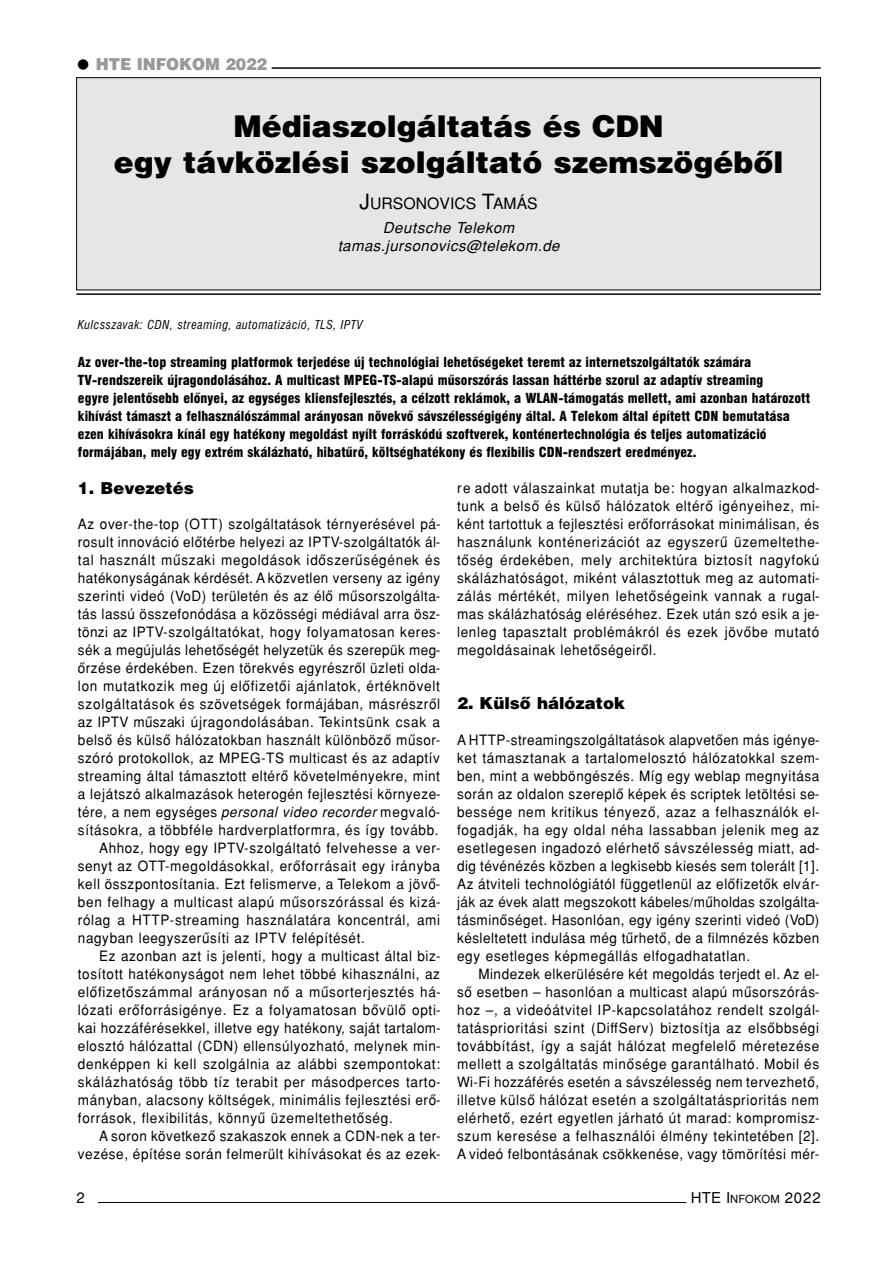
<style>
.page{position:relative;width:873px;height:1261px;background:#fff}
.page>*{position:absolute;margin:0;border:0;box-sizing:border-box;transform-origin:0 0}
.t1{font:900 30px/36px "H Helvetica";color:#000;text-align:center}
.t2{font:900 16.5px "H Helvetica";color:#000}
.t3{font:900 16.5px "H Helvetica";letter-spacing:-.005em;color:#999;scale:.95 1}
.t4{font:15.75px "H Helvetica";letter-spacing:.005em;color:#000}
.t5{font:italic 15px/18px "H Helvetica";letter-spacing:.035em;color:#000;text-align:center}
.t6{font:15px "H Helvetica";letter-spacing:.06em;color:#000}
.t7{font:14.25px/18px "H Helvetica";letter-spacing:.045em;color:#000;text-align:justify;scale:.95 1}
.t8{font:900 condensed 13.5px/18px "H Helvetica";letter-spacing:.005em;color:#000}
.t9{font:italic condensed 12px "H Helvetica";letter-spacing:.05em;color:#000}
.s1{font-size:21px}
.s2{font-style:italic}
.s3{font-size:11.25px}
</style>
<div class="page">
<hr style="left:98px;top:1202px;width:588px;height:1px;background:#000">
<hr style="left:76px;top:293px;width:745px;height:2px;background:#000">
<hr style="left:272px;top:67px;width:549px;height:2px;background:#000">
<div style="left:77px;top:78px;width:743px;height:212px;background:#e6e6e6"></div>
<p class="t3" style="left:96px;top:58px;width:181px">HTE INFOKOM 2022</p>
<h1 class="t1" style="left:114px;top:111px;width:671px">Médiaszolgáltatás és CDN<br>egy távközlési szolgáltató szemszögébôl</h1>
<p class="t4" style="left:359px;top:198px;width:180px"><span class="s1">J</span>URSONOVICS <span class="s1">T</span>AMÁS</p>
<p class="t5" style="left:338px;top:220px;width:223px">Deutsche Telekom tamas.jursonovics@telekom.de</p>
<p class="t9" style="left:78px;top:320px;width:286px">Kulcsszavak: CDN, streaming, automatizáció, TLS, IPTV</p>
<p class="t8" style="left:78px;top:353px;width:734px">Az over-the-top streaming platformok terjedése új technológiai lehetôségeket teremt az internetszolgáltatók számára TV-rendszereik újragondolásához. A multicast MPEG-TS-alapú mûsorszórás lassan háttérbe szorul az adaptív streaming<br>egyre jelentôsebb elônyei, az egységes kliensfejlesztés, a célzott reklámok, a WLAN-támogatás mellett, ami azonban határozott kihívást támaszt a felhasználószámmal arányosan növekvô sávszélességigény által. A Telekom által épített CDN bemutatása ezen kihívásokra kínál egy hatékony megoldást nyílt forráskódú szoftverek, konténertechnológia és teljes automatizáció formájában, mely egy extrém skálázható, hibatûrô, költséghatékony és flexibilis CDN-rendszert eredményez.</p>
<p class="t2" style="left:78px;top:482px;width:118px">1. Bevezetés</p>
<p class="t7" style="left:78px;top:516px;width:383px">Az over-the-top (OTT) szolgáltatások térnyerésével pá-</p>
<p class="t7" style="left:78px;top:534px;width:383px">rosult innováció elôtérbe helyezi az IPTV-szolgáltatók ál-</p>
<p class="t7" style="left:78px;top:552px;width:383px">tal használt mûszaki megoldások idôszerûségének és</p>
<p class="t7" style="left:78px;top:570px;width:383px">hatékonyságának kérdését. A közvetlen verseny az igény</p>
<p class="t7" style="left:78px;top:588px;width:383px">szerinti videó (VoD) területén és az élô mûsorszolgálta-</p>
<p class="t7" style="left:78px;top:606px;width:383px">tás lassú összefonódása a közösségi médiával arra ösz-</p>
<p class="t7" style="left:78px;top:624px;width:383px">tönzi az IPTV-szolgáltatókat, hogy folyamatosan keres-</p>
<p class="t7" style="left:78px;top:642px;width:383px">sék a megújulás lehetôségét helyzetük és szerepük meg-</p>
<p class="t7" style="left:78px;top:660px;width:383px">ôrzése érdekében. Ezen törekvés egyrészrôl üzleti olda-</p>
<p class="t7" style="left:78px;top:678px;width:383px">lon mutatkozik meg új elôfizetôi ajánlatok, értéknövelt</p>
<p class="t7" style="left:78px;top:696px;width:383px">szolgáltatások és szövetségek formájában, másrészrôl</p>
<p class="t7" style="left:78px;top:714px;width:383px">az IPTV mûszaki újragondolásában. Tekintsünk csak a</p>
<p class="t7" style="left:78px;top:732px;width:383px">belsô és külsô hálózatokban használt különbözô mûsor-</p>
<p class="t7" style="left:78px;top:750px;width:383px">szóró protokollok, az MPEG-TS multicast és az adaptív</p>
<p class="t7" style="left:78px;top:768px;width:383px">streaming által támasztott eltérô követelményekre, mint</p>
<p class="t7" style="left:78px;top:786px;width:383px">a lejátszó alkalmazások heterogén fejlesztési környeze-</p>
<p class="t7" style="left:78px;top:804px;width:383px">tére, a nem egységes <span class="s2">personal video recorder</span> megvaló-</p>
<p class="t7" style="left:78px;top:822px;width:381px">sításokra, a többféle hardverplatformra, és így tovább.</p>
<p class="t7" style="left:99px;top:840px;width:361px">Ahhoz, hogy egy IPTV-szolgáltató felvehesse a ver-</p>
<p class="t7" style="left:78px;top:858px;width:383px">senyt az OTT-megoldásokkal, erôforrásait egy irányba</p>
<p class="t7" style="left:78px;top:876px;width:383px">kell összpontosítania. Ezt felismerve, a Telekom a jövô-</p>
<p class="t7" style="left:78px;top:894px;width:383px">ben felhagy a multicast alapú mûsorszórással és kizá-</p>
<p class="t7" style="left:78px;top:912px;width:383px">rólag a HTTP-streaming használatára koncentrál, ami</p>
<p class="t7" style="left:78px;top:930px;width:303px">nagyban leegyszerûsíti az IPTV felépítését.</p>
<p class="t7" style="left:99px;top:948px;width:361px">Ez azonban azt is jelenti, hogy a multicast által biz-</p>
<p class="t7" style="left:78px;top:966px;width:383px">tosított hatékonyságot nem lehet többé kihasználni, az</p>
<p class="t7" style="left:78px;top:984px;width:383px">elôfizetôszámmal arányosan nô a mûsorterjesztés há-</p>
<p class="t7" style="left:78px;top:1002px;width:383px">lózati erôforrásigénye. Ez a folyamatosan bôvülô opti-</p>
<p class="t7" style="left:78px;top:1020px;width:383px">kai hozzáférésekkel, illetve egy hatékony, saját tartalom-</p>
<p class="t7" style="left:78px;top:1038px;width:383px">elosztó hálózattal (CDN) ellensúlyozható, melynek min-</p>
<p class="t7" style="left:78px;top:1056px;width:383px">denképpen ki kell szolgálnia az alábbi szempontokat:</p>
<p class="t7" style="left:78px;top:1074px;width:383px">skálázhatóság több tíz terabit per másodperces tarto-</p>
<p class="t7" style="left:78px;top:1092px;width:383px">mányban, alacsony költségek, minimális fejlesztési erô-</p>
<p class="t7" style="left:78px;top:1110px;width:333px">források, flexibilitás, könnyû üzemeltethetôség.</p>
<p class="t7" style="left:99px;top:1128px;width:361px">A soron következô szakaszok ennek a CDN-nek a ter-</p>
<p class="t7" style="left:78px;top:1146px;width:383px">vezése, építése során felmerült kihívásokat és az ezek-</p>
<p class="t7" style="left:457px;top:480px;width:383px">re adott válaszainkat mutatja be: hogyan alkalmazkod&shy;tunk a belsô és külsô hálózatok eltérô igényeihez, mi&shy;ként tartottuk a fejlesztési erôforrásokat minimálisan, és használunk konténerizációt az egyszerû üzemeltethe&shy;tôség érdekében, mely architektúra biztosít nagyfokú skálázhatóságot, miként választottuk meg az automati&shy;zálás mértékét, milyen lehetôségeink vannak a rugal&shy;mas skálázhatóság eléréséhez. Ezek után szó esik a je&shy;lenleg tapasztalt problémákról és ezek jövôbe mutató megoldásainak lehetôségeirôl.</p>
<p class="t2" style="left:457px;top:696px;width:169px">2. Külsô hálózatok</p>
<p class="t7" style="left:457px;top:732px;width:383px">A HTTP-streamingszolgáltatások alapvetôen más igénye&shy;ket támasztanak a tartalomelosztó hálózatokkal szem&shy;ben, mint a webböngészés. Míg egy weblap megnyitása során az oldalon szereplô képek és scriptek letöltési se&shy;bessége nem kritikus tényezô, azaz a felhasználók el&shy;fogadják, ha egy oldal néha lassabban jelenik meg az esetlegesen ingadozó elérhetô sávszélesség miatt, ad&shy;dig tévénézés közben a legkisebb kiesés sem tolerált [1].<br>Az átviteli technológiától függetlenül az elôfizetôk elvár&shy;ják az évek alatt megszokott kábeles/mûholdas szolgálta&shy;tásminôséget. Hasonlóan, egy igény szerinti videó (VoD) késleltetett indulása még tûrhetô, de a filmnézés közben egy esetleges képmegállás elfogadhatatlan.</p>
<p class="t7" style="left:457px;top:966px;width:383px;text-indent:21px">Mindezek elkerülésére két megoldás terjedt el. Az el&shy;sô esetben – hasonlóan a multicast alapú mûsorszórás&shy;hoz –, a videóátvitel IP-kapcsolatához rendelt szolgál&shy;tatásprioritási szint (DiffServ) biztosítja az elsôbbségi továbbítást, így a saját hálózat megfelelô méretezése mellett a szolgáltatás minôsége garantálható. Mobil és Wi-Fi hozzáférés esetén a sávszélesség nem tervezhetô, illetve külsô hálózat esetén a szolgáltatásprioritás nem elérhetô, ezért egyetlen járható út marad: kompromisz&shy;szum keresése a felhasználói élmény tekintetében [2].<br>A videó felbontásának csökkenése, vagy tömörítési mér-</p>
<p class="t6" style="left:76px;top:1192px;width:10px">2</p>
<p class="t6" style="left:691px;top:1192px;width:131px">HTE I<span class="s3">NFOKOM</span> 2022</p>
</div>
